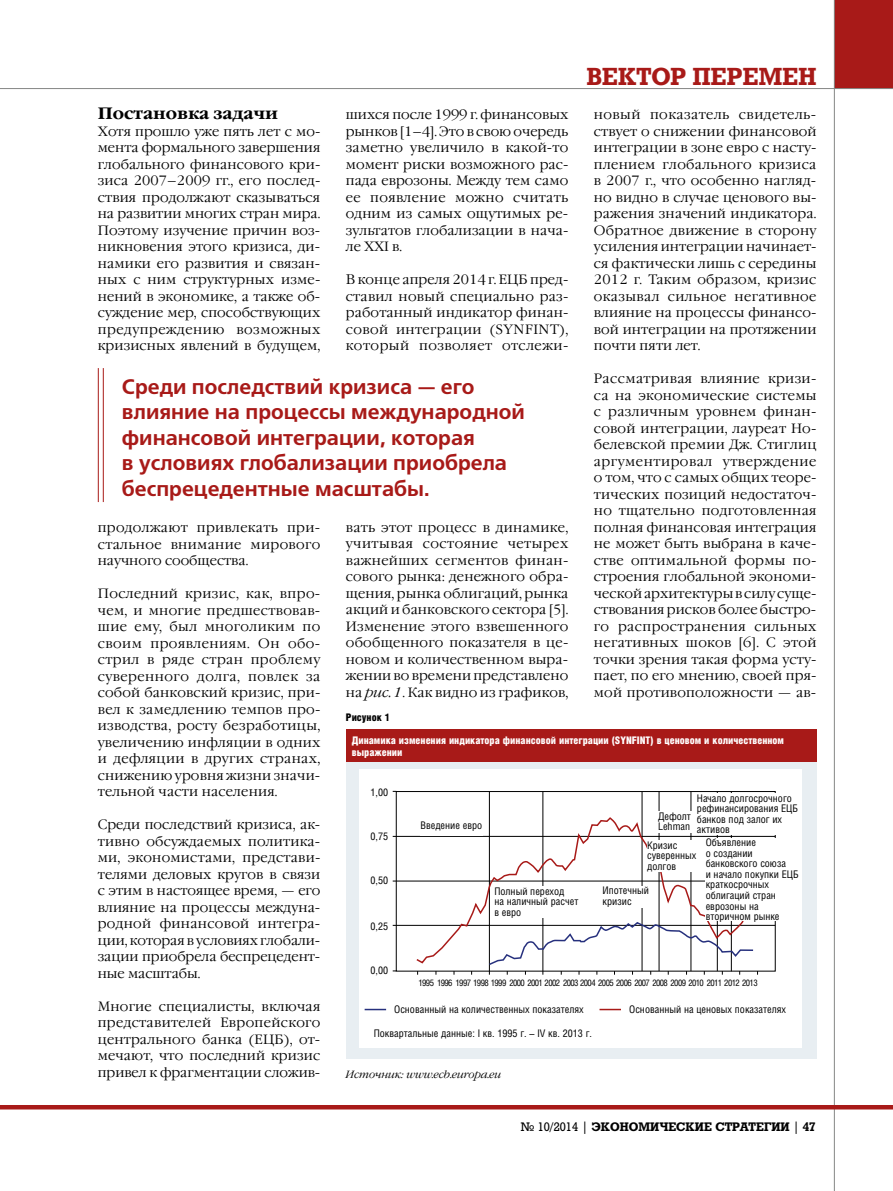
<style>
.page{position:relative;width:893px;height:1191px;background:#fff}
.page>*{position:absolute;margin:0;border:0;box-sizing:border-box;transform-origin:0 0}
.t1{font:700 24px "Rodeo";letter-spacing:.005em;color:#a81a18}
.t2{font:700 21px/25.5px "Free Set C";color:#a81a18}
.t3{font:700 16.5px "Garamond C";color:#000}
.t4{font:300 13.5px/16.5px "Garamond C";letter-spacing:.01em;color:#000;text-align:justify}
.t5{font:700 12px "Rodeo";color:#000}
.t6{font:10.5px/10.5px "Helios Cond";color:#000}
.t7{font:900 10.5px/12px "Helios Cond";color:#fff}
.t8{font:italic 300 10.5px "Garamond C";color:#000}
.t9{font:900 10.5px "Helios Cond";color:#000}
.t10{font:9px "Helios Cond";letter-spacing:-.065em;color:#000}
.s1{font-style:italic}
.s2{font-weight:400}
</style>
<div class="page">
<div style="left:834px;top:0;width:59px;height:89px;background:#a81a18"></div>
<hr style="left:0;top:88px;width:893px;height:1px;background:#868786">
<hr style="left:834px;top:0;width:1px;height:1191px;background:#868786">
<hr style="left:0;top:1105px;width:893px;height:4px;background:#a81a18">
<div style="left:346px;top:729px;width:470px;height:330px;background:#e8eef2"></div>
<div style="left:346px;top:729px;width:470px;height:33px;background:#a81a18"></div>
<div style="left:359px;top:769px;width:442px;height:278px;background:#fff"></div>
<hr style="left:103px;top:368px;width:1px;height:134px;background:#a81a18">
<hr style="left:98px;top:368px;width:1px;height:134px;background:#a81a18">
<div style="left:396px;top:791px;width:380px;height:180px;border:1px solid #000"></div>
<hr style="left:393px;top:925px;width:382px;height:1px;background:#000">
<hr style="left:393px;top:880px;width:382px;height:1px;background:#000">
<hr style="left:393px;top:836px;width:382px;height:1px;background:#000">
<hr style="left:489px;top:791px;width:1px;height:183px;background:#000">
<hr style="left:542px;top:791px;width:1px;height:183px;background:#000">
<hr style="left:642px;top:791px;width:1px;height:180px;background:#000">
<hr style="left:659px;top:791px;width:1px;height:180px;background:#000">
<hr style="left:691px;top:791px;width:1px;height:180px;background:#000">
<hr style="left:717px;top:791px;width:1px;height:180px;background:#000">
<hr style="left:731px;top:791px;width:1px;height:180px;background:#000">
<svg style="left:415px;top:813px;width:340px;height:151px"></svg>
<svg style="left:487px;top:921px;width:271px;height:53px"></svg>
<div style="left:420px;top:821px;width:63px;height:15px;background:#fff"></div>
<div style="left:658px;top:811px;width:36px;height:21px;background:#fff"></div>
<div style="left:697px;top:793px;width:104px;height:41px;background:#fff"></div>
<div style="left:494px;top:886px;width:84px;height:31px;background:#fff"></div>
<div style="left:603px;top:886px;width:50px;height:21px;background:#fff"></div>
<div style="left:647px;top:840px;width:55px;height:31px;background:#fff"></div>
<div style="left:706px;top:838px;width:94px;height:83px;background:#fff"></div>
<hr style="left:365px;top:1008px;width:21px;height:2px;background:#26307d">
<hr style="left:599px;top:1008px;width:22px;height:2px;background:#a81a18">
<h1 class="t1" style="left:587px;top:62px;width:231px">ВЕКТОР ПЕРЕМЕН</h1>
<p class="t3" style="left:98px;top:104px;width:182px">Постановка задачи</p>
<p class="t4" style="left:98px;top:123px;width:224px">Хотя прошло уже пять лет с мо&shy;мента формального завершения глобального финансового кри&shy;зиса 2007–2009 гг., его послед&shy;ствия продолжают сказываться на развитии многих стран мира.<br>Поэтому изучение причин воз&shy;никновения этого кризиса, ди&shy;намики его развития и связан&shy;ных с ним структурных изме&shy;нений в экономике, а также об&shy;суждение мер, способствующих предупреждению возможных кризисных явлений в будущем,</p>
<p class="t4" style="left:346px;top:107px;width:224px">шихся после 1999 г. финансовых рынков [1–4]. Это в свою очередь заметно увеличило в какой-то момент риски возможного рас&shy;пада еврозоны. Между тем само ее появление можно считать одним из самых ощутимых ре&shy;зультатов глобализации в нача&shy;ле ХХI в.</p>
<p class="t4" style="left:346px;top:272px;width:224px">В конце апреля 2014 г. ЕЦБ пред&shy;ставил новый специально раз&shy;работанный индикатор финан&shy;совой интеграции (SYNFINT), который позволяет отслежи-</p>
<p class="t4" style="left:594px;top:107px;width:224px">новый показатель свидетель&shy;ствует о снижении финансовой интеграции в зоне евро с насту&shy;плением глобального кризиса в 2007 г., что особенно нагляд&shy;но видно в случае ценового вы&shy;ражения значений индикатора.<br>Обратное движение в сторону усиления интеграции начинает&shy;ся фактически лишь с середины 2012 г. Таким образом, кризис оказывал сильное негативное влияние на процессы финансо&shy;вой интеграции на протяжении почти пяти лет.</p>
<p class="t4" style="left:594px;top:371px;width:224px">Рассматривая влияние кризи&shy;са на экономические системы с различным уровнем финан&shy;совой интеграции, лауреат Но&shy;белевской премии Дж. Стиглиц аргументировал утверждение о том, что с самых общих теоре&shy;тических позиций недостаточ&shy;но тщательно подготовленная полная финансовая интеграция не может быть выбрана в каче&shy;стве оптимальной формы по&shy;строения глобальной экономи&shy;ческой архитектуры в силу суще&shy;ствования рисков более быстро&shy;го распространения сильных негативных шоков [6]. С этой точки зрения такая форма усту&shy;пает, по его мнению, своей пря&shy;мой противоположности — ав-</p>
<h2 class="t2" style="left:122px;top:374px;width:405px">Среди последствий кризиса — его влияние на процессы международной финансовой интеграции, которая<br>в условиях глобализации приобрела беспрецедентные масштабы.</h2>
<p class="t4" style="left:346px;top:519px;width:224px">вать этот процесс в динамике, учитывая состояние четырех важнейших сегментов финан&shy;сового рынка: денежного обра&shy;щения, рынка облигаций, рынка акций и банковского сектора [5].<br>Изменение этого взвешенного обобщенного показателя в це&shy;новом и количественном выра&shy;жении во времени представлено на <span class="s1">рис. 1</span>. Как видно из графиков,</p>
<p class="t4" style="left:98px;top:519px;width:224px">продолжают привлекать при&shy;стальное внимание мирового научного сообщества.</p>
<p class="t4" style="left:98px;top:585px;width:224px">Последний кризис, как, впро&shy;чем, и многие предшествовав&shy;шие ему, был многоликим по своим проявлениям. Он обо&shy;стрил в ряде стран проблему суверенного долга, повлек за собой банковский кризис, при&shy;вел к замедлению темпов про&shy;изводства, росту безработицы, увеличению инфляции в одних и дефляции в других странах, снижению уровня жизни значи&shy;тельной части населения.</p>
<p class="t4" style="left:98px;top:816px;width:224px">Среди последствий кризиса, ак&shy;тивно обсуждаемых политика&shy;ми, экономистами, представи&shy;телями деловых кругов в связи с этим в настоящее время, — его влияние на процессы междуна&shy;родной финансовой интегра&shy;ции, которая в условиях глобали&shy;зации приобрела беспрецедент&shy;ные масштабы.</p>
<p class="t4" style="left:98px;top:998px;width:224px">Многие специалисты, включая представителей Европейского центрального банка (ЕЦБ), от&shy;мечают, что последний кризис привел к фрагментации сложив-</p>
<p class="t9" style="left:346px;top:711px;width:46px">Рисунок 1</p>
<p class="t7" style="left:352px;top:734px;width:434px">Динамика изменения индикатора финансовой интеграции (SYNFINT) в ценовом и количественном выражении</p>
<p class="t6" style="left:371px;top:786px;width:19px">1,00</p>
<p class="t6" style="left:697px;top:792px;width:103px">Начало долгосрочного рефинансирования ЕЦБ банков под залог их активов</p>
<p class="t6" style="left:420px;top:820px;width:63px">Введение евро</p>
<p class="t6" style="left:658px;top:810px;width:34px">Дефолт<br>Lehman</p>
<p class="t6" style="left:371px;top:831px;width:19px">0,75</p>
<p class="t6" style="left:647px;top:839px;width:51px">Кризис суверенных долгов</p>
<p class="t6" style="left:706px;top:837px;width:94px">Объявление<br>о создании банковского союза<br>и начало покупки ЕЦБ краткосрочных облигаций стран еврозоны на вторичном рынке</p>
<p class="t6" style="left:371px;top:875px;width:19px">0,50</p>
<p class="t6" style="left:494px;top:885px;width:86px">Полный переход<br>на наличный расчет в евро</p>
<p class="t6" style="left:603px;top:885px;width:48px">Ипотечный кризис</p>
<p class="t6" style="left:371px;top:920px;width:19px">0,25</p>
<p class="t6" style="left:371px;top:965px;width:19px">0,00</p>
<p class="t10" style="left:418px;top:977px;width:341px">1995 1996 1997 1998 1999 2000 2001 2002 2003 2004 2005 2006 2007 2008 2009 2010 2011 2012 2013</p>
<p class="t6" style="left:394px;top:1003px;width:191px">Основанный на количественных показателях</p>
<p class="t6" style="left:629px;top:1003px;width:158px">Основанный на ценовых показателях</p>
<p class="t6" style="left:374px;top:1028px;width:220px">Поквартальные данные: I кв. 1995 г. – IV кв. 2013 г.</p>
<p class="t8" style="left:346px;top:1068px;width:157px">Источник: www.ecb.europa.eu</p>
<p class="t5" style="left:521px;top:1119px;width:296px"><span class="s2">№ 10/2014 |</span> ЭКОНОМИЧЕСКИЕ СТРАТЕГИИ <span class="s2">|</span> 47</p>
</div>
